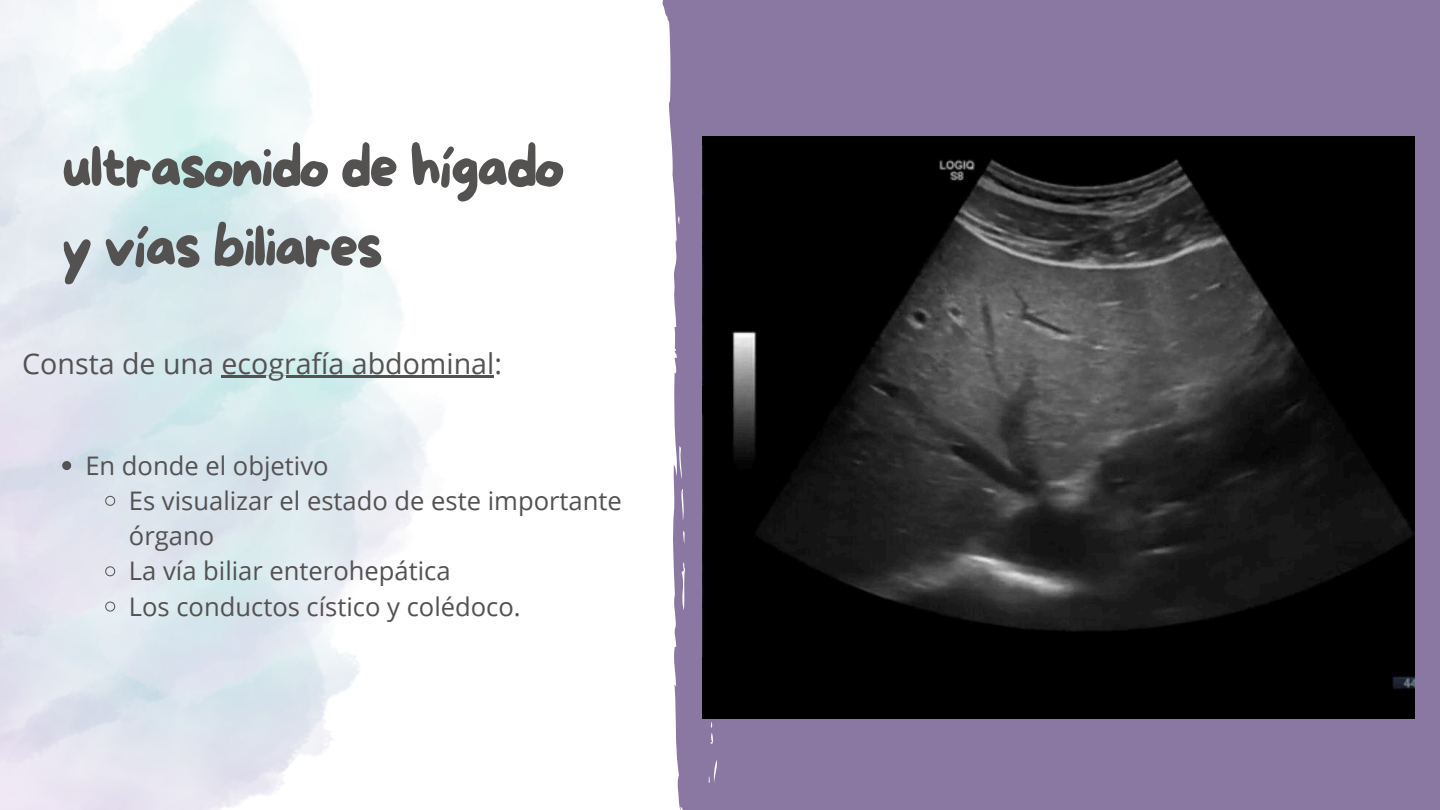
<style>
.page{position:relative;width:1440px;height:810px;background:#fff}
.page>*{position:absolute;margin:0;border:0;box-sizing:border-box;transform-origin:0 0}
.t1{font:58px/79.5px "More Sugar";letter-spacing:-.05em;color:#545151}
.t2{font:28.6px "Open Sans";color:#545151}
.t3{font:25.6px/35.2px "Open Sans";color:#545151}
</style>
<div class="page">
<img style="left:0;top:0;width:492px;height:810px">
<svg style="left:662px;top:0;width:119px;height:810px;fill:#8b78a2"></svg>
<div style="left:781px;top:0;width:659px;height:810px;background:#8b78a2"></div>
<img style="left:702px;top:137px;width:713px;height:581px">
<hr style="left:221px;top:376px;width:273px;height:2px;background:#545151">
<svg style="left:62px;top:461px;width:9px;height:9px"></svg>
<svg style="left:105px;top:495px;width:11px;height:11px"></svg>
<svg style="left:105px;top:566px;width:11px;height:11px"></svg>
<svg style="left:105px;top:601px;width:11px;height:11px"></svg>
<h1 class="t1" style="left:62px;top:131px;width:504px">ultrasonido de hígado y vías biliares</h1>
<p class="t2" style="left:22px;top:344px;width:481px">Consta de una ecografía abdominal:</p>
<p class="t3" style="left:129px;top:447px;width:494px;text-indent:-43px">En donde el objetivo<br>Es visualizar el estado de este importante órgano<br>La vía biliar enterohepática<br>Los conductos cístico y colédoco.</p>
</div>
